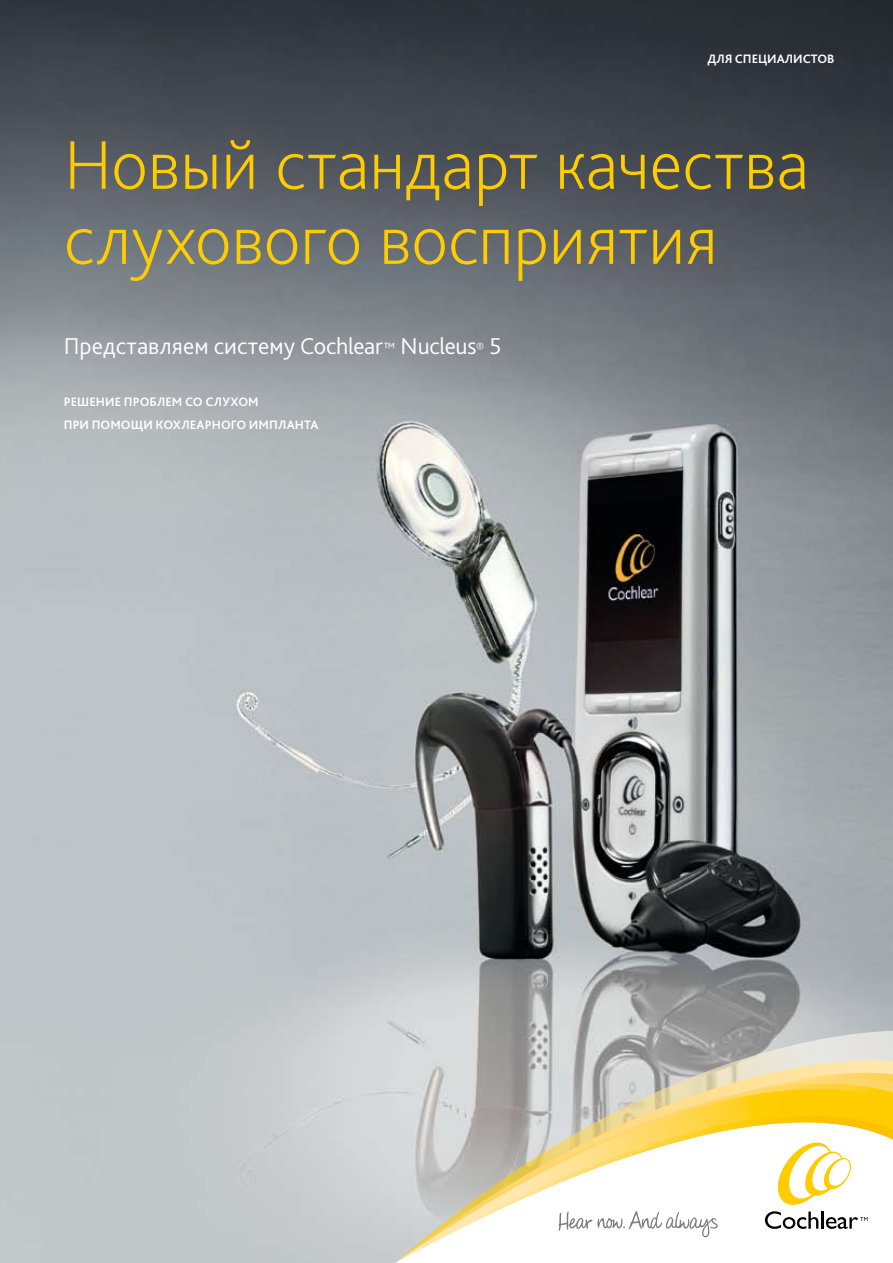
<style>
.page{position:relative;width:893px;height:1263px;background:#fff}
.page>*{position:absolute;margin:0;border:0;box-sizing:border-box;transform-origin:0 0}
.t1{font:200 72px/75px "Bliss Pro";letter-spacing:-.005em;color:#fc0}
.t2{font:300 24px "Bliss Pro";letter-spacing:-.005em;color:#fff}
.t3{font:700 12.75px "Bliss Pro";color:#fff}
.t4{font:700 12.75px "Bliss Pro";letter-spacing:.025em;color:#fff}
.s1{font-size:13.95px}
</style>
<div class="page">
<img style="left:0;top:0;width:893px;height:1263px">
<svg style="left:395px;top:1030px;width:498px;height:18px;background:#bbbcbb"></svg>
<svg style="left:395px;top:1048px;width:498px;height:16px;background:#c1c1bd"></svg>
<svg style="left:395px;top:1064px;width:498px;height:199px"></svg>
<svg style="left:395px;top:1108px;width:457px;height:155px"></svg>
<svg style="left:585px;top:1067px;width:308px;height:138px"></svg>
<p class="t3" style="left:707px;top:51px;width:129px">ДЛЯ СПЕЦИАЛИСТОВ</p>
<h1 class="t1" style="left:64px;top:126px;width:747px">Новый стандарт качества слухового восприятия</h1>
<h2 class="t2" style="left:64px;top:331px;width:439px">Представляем систему Cochlear<span class="s1">™</span> Nucleus<span class="s1">®</span> 5</h2>
<p class="t3" style="left:64px;top:394px;width:69px">Решение про</p>
<p class="t3" style="left:150px;top:394px;width:111px">бле м со слухом</p>
<p class="t3" style="left:64px;top:417px;width:9px">при</p>
<p class="t4" style="left:92px;top:417px;width:99px">помощи кохлеар</p>
<p class="t3" style="left:212px;top:417px;width:67px">ного импла</p>
<p class="t3" style="left:295px;top:417px;width:18px">нта</p>
</div>
